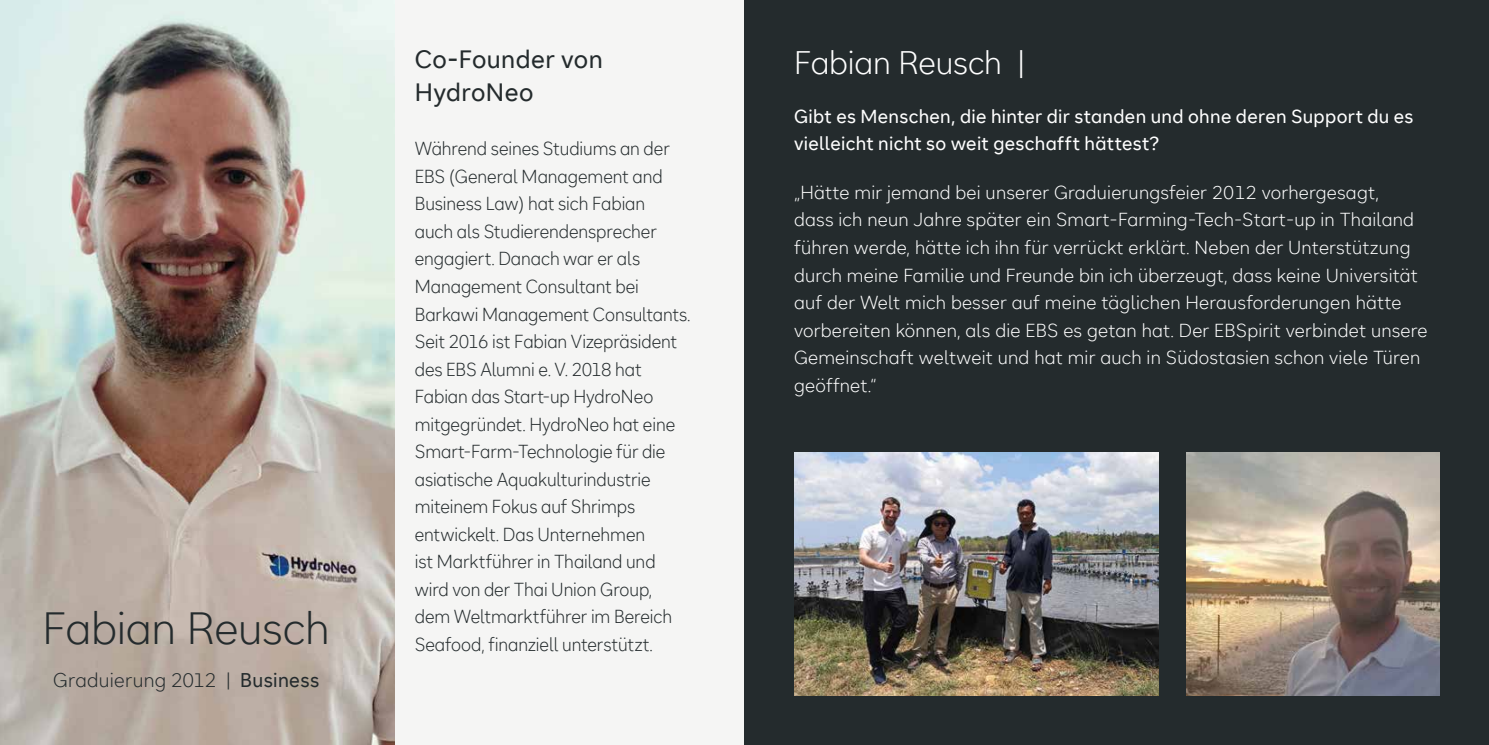
<style>
.page{position:relative;width:1489px;height:745px;background:#fff}
.page>*{position:absolute;margin:0;border:0;box-sizing:border-box;transform-origin:0 0}
.t1{font:300 45px "SRH Text";letter-spacing:-.01em;color:#242b2d}
.t2{font:300 32.5px "SRH Text";letter-spacing:-.005em;color:#fff}
.t3{font:25px/32.5px "SRH Text";letter-spacing:.015em;color:#242b2d}
.t4{font:300 19.75px "SRH Text";letter-spacing:.015em;color:#242b2d}
.t5{font:300 18.75px/27.5px "SRH Text";letter-spacing:-.005em;color:#242b2d;scale:.95 1}
.t6{font:300 18.75px/27.5px "SRH Text";letter-spacing:.01em;color:#fff}
.t7{font:18.75px/27.5px "SRH Text";letter-spacing:.02em;color:#fff}
.s1{font-weight:400}
</style>
<div class="page">
<div style="left:0;top:0;width:748px;height:744px;background:#f5f5f4"></div>
<img style="left:0;top:0;width:394px;height:744px">
<div style="left:744px;top:0;width:744px;height:744px;background:#242b2d"></div>
<img style="left:794px;top:452px;width:364px;height:242px">
<img style="left:1186px;top:452px;width:253px;height:242px">
<h1 class="t1" style="left:43px;top:602px;width:288px">Fabian Reusch</h1>
<p class="t4" style="left:53px;top:668px;width:268px">Graduierung 2012 | <span class="s1">Business</span></p>
<h3 class="t3" style="left:415px;top:43px;width:189px">Co-Founder von<br>HydroNeo</h3>
<p class="t5" style="left:415px;top:135px;width:292px">Während seines Studiums an der<br>EBS (General Management and<br>Business Law) hat sich Fabian<br>auch als Studierendensprecher engagiert. Danach war er als<br>Management Consultant bei<br>Barkawi Management Consultants.<br>Seit 2016 ist Fabian Vizepräsident des EBS Alumni e. V. 2018 hat<br>Fabian das Start-up HydroNeo mitgegründet. HydroNeo hat eine<br>Smart-Farm-Technologie für die asiatische Aquakulturindustrie miteinem Fokus auf Shrimps entwickelt. Das Unternehmen<br>ist Marktführer in Thailand und wird von der Thai Union Group, dem Weltmarktführer im Bereich<br>Seafood, finanziell unterstützt.</p>
<h2 class="t2" style="left:794px;top:44px;width:233px">Fabian Reusch |</h2>
<p class="t7" style="left:794px;top:102px;width:621px">Gibt es Menschen, die hinter dir standen und ohne deren Support du es vielleicht nicht so weit geschafft hättest?</p>
<p class="t6" style="left:794px;top:179px;width:635px">„Hätte mir jemand bei unserer Graduierungsfeier 2012 vorhergesagt,<br>dass ich neun Jahre später ein Smart-Farming-Tech-Start-up in Thailand führen werde, hätte ich ihn für verrückt erklärt. Neben der Unterstützung durch meine Familie und Freunde bin ich überzeugt, dass keine Universität auf der Welt mich besser auf meine täglichen Herausforderungen hätte vorbereiten können, als die EBS es getan hat. Der EBSpirit verbindet unsere Gemeinschaft weltweit und hat mir auch in Südostasien schon viele Türen geöffnet.“</p>
</div>
